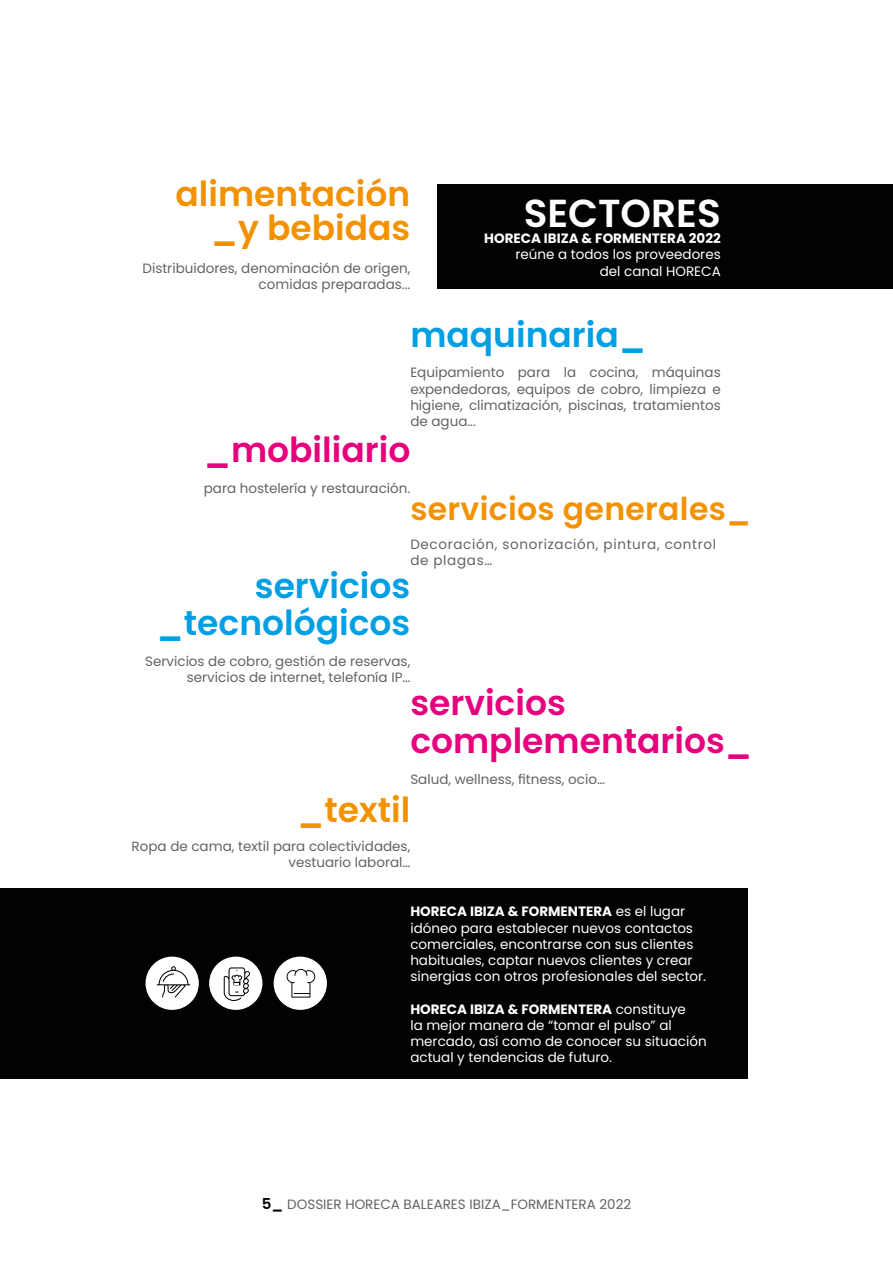
<style>
.page{position:relative;width:893px;height:1263px;background:#fff}
.page>*{position:absolute;margin:0;border:0;box-sizing:border-box;transform-origin:0 0}
.t1{font:600 39px "Poppins";color:#fff}
.t2{font:600 34.5px/37.5px "Poppins";color:#e6007d}
.t3{font:600 34.5px/37.5px "Poppins";color:#009fe3;text-align:right}
.t4{font:600 34.5px/34.5px "Poppins";color:#f39200;text-align:right}
.t5{font:600 31.5px "Poppins";letter-spacing:.01em;color:#f39200}
.t6{font:13.5px/16.2px "Poppins";color:#646363;text-align:right}
.t7{font:13.5px/16.2px "Poppins";color:#fff}
.t8{font:13.5px/16.2px "Poppins";letter-spacing:.05em;color:#646363}
.t9{font:700 13.5px "Poppins";color:#fff}
.s1{font-weight:700}
.s2{font-weight:600;font-size:15px;color:#020203}
</style>
<div class="page">
<div style="left:438px;top:184px;width:455px;height:105px;background:#020203"></div>
<div style="left:0;top:888px;width:747px;height:190px;background:#020203"></div>
<svg style="left:209px;top:956px;width:53px;height:54px"></svg>
<svg style="left:146px;top:956px;width:53px;height:54px"></svg>
<svg style="left:274px;top:956px;width:53px;height:54px"></svg>
<h2 class="t4" style="left:176px;top:177px;width:236px">alimentación _y bebidas</h2>
<p class="t6" style="left:142px;top:260px;width:269px">Distribuidores, denominación de origen, comidas preparadas...</p>
<h1 class="t1" style="left:524px;top:191px;width:199px">SECTORES</h1>
<p class="t9" style="left:484px;top:231px;width:238px">HORECA IBIZA &amp; FORMENTERA 2022</p>
<p class="t7" style="left:515px;top:247px;width:207px;text-align:right">reúne a todos los proveedores del canal HORECA</p>
<h2 class="t3" style="left:410px;top:316px;width:237px">maquinaria_</h2>
<p class="t6" style="left:410px;top:365px;width:312px;text-align:justify">Equipamiento para la cocina, máquinas expendedoras, equipos de cobro, limpieza e higiene, climatización, piscinas, tratamientos de agua...</p>
<h2 class="t2" style="left:204px;top:432px;width:208px">_mobiliario</h2>
<p class="t6" style="left:204px;top:480px;width:208px">para hostelería y restauración.</p>
<h3 class="t5" style="left:410px;top:490px;width:342px">servicios generales_</h3>
<p class="t8" style="left:410px;top:536px;width:307px">Decoración, sonorización, pintura, control de plagas…</p>
<h2 class="t3" style="left:157px;top:567px;width:255px">servicios _tecnológicos</h2>
<p class="t6" style="left:145px;top:653px;width:267px">Servicios de cobro, gestión de reservas, servicios de internet, telefonía IP…</p>
<h2 class="t2" style="left:410px;top:685px;width:343px">servicios complementarios_</h2>
<p class="t6" style="left:410px;top:771px;width:196px">Salud, wellness, fitness, ocio…</p>
<h2 class="t4" style="left:297px;top:793px;width:115px">_textil</h2>
<p class="t6" style="left:132px;top:838px;width:280px">Ropa de cama, textil para colectividades, vestuario laboral…</p>
<p class="t7" style="left:410px;top:903px;width:297px"><span class="s1">HORECA IBIZA &amp; FORMENTERA</span> es el lugar idóneo para establecer nuevos contactos comerciales, encontrarse con sus clientes habituales, captar nuevos clientes y crear sinergias con otros profesionales del sector.</p>
<p class="t7" style="left:410px;top:1001px;width:298px"><span class="s1">HORECA IBIZA &amp; FORMENTERA</span> constituye<br>la mejor manera de “tomar el pulso” al mercado, así como de conocer su situación actual y tendencias de futuro.</p>
<p class="t6" style="left:262px;top:1196px;width:371px"><span class="s2">5_</span> DOSSIER HORECA BALEARES IBIZA_FORMENTERA 2022</p>
</div>
